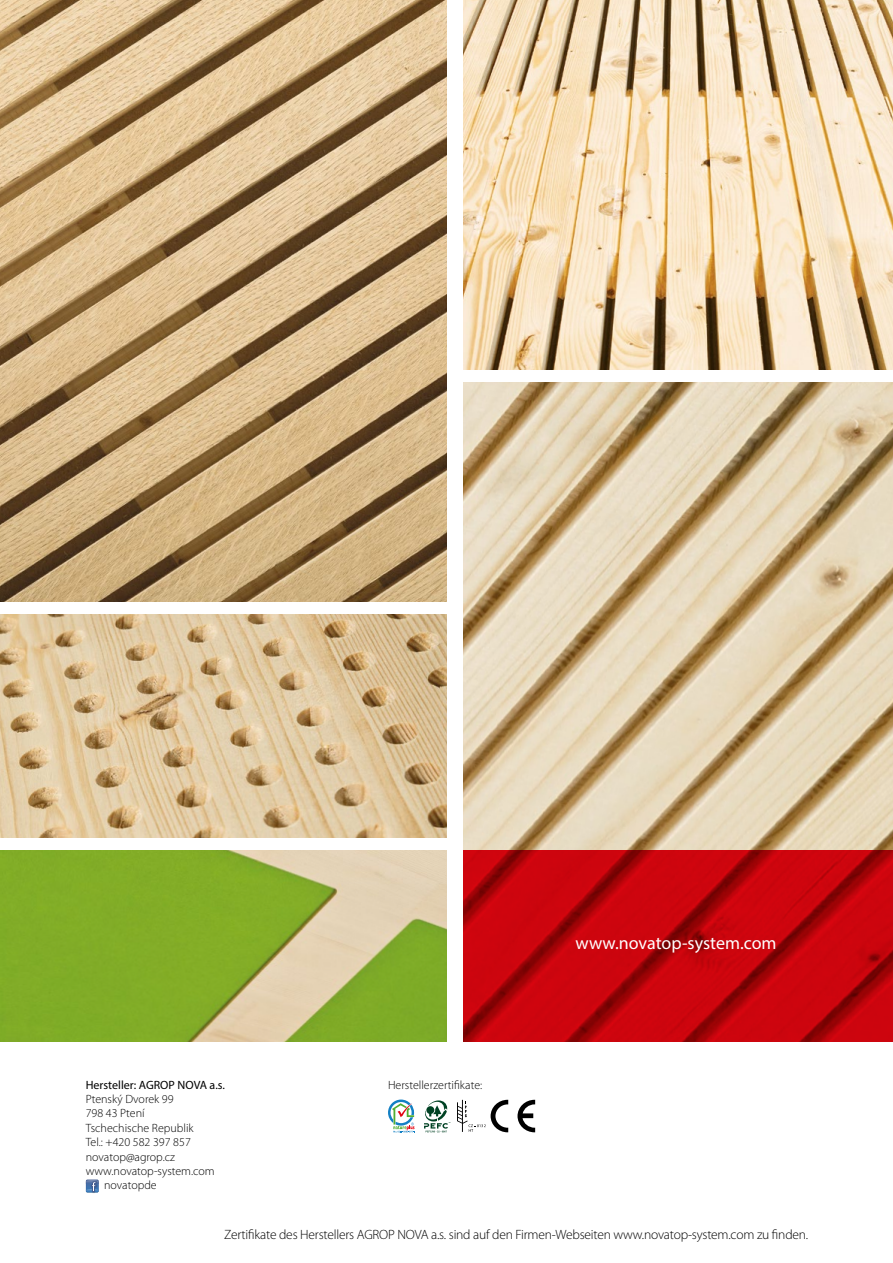
<style>
.page{position:relative;width:893px;height:1263px;background:#fff}
.page>*{position:absolute;margin:0;border:0;box-sizing:border-box;transform-origin:0 0}
.t1{font:18px "Myriad Pro";color:#fff}
.t2{font:300 13.5px "Myriad Pro";letter-spacing:-.015em;color:#000}
.t3{font:300 12px "Myriad Pro";color:#000}
.t4{font:12px "Myriad Pro";color:#000}
</style>
<div class="page">
<svg style="left:424px;top:1100px;width:26px;height:32px"></svg>
<svg style="left:388px;top:1099px;width:27px;height:34px"></svg>
<svg style="left:86px;top:1179px;width:13px;height:14px"></svg>
<svg style="left:457px;top:1100px;width:78px;height:32px"></svg>
<img style="left:463px;top:383px;width:430px;height:467px">
<img style="left:0;top:850px;width:446px;height:192px">
<img style="left:0;top:614px;width:446px;height:223px">
<img style="left:0;top:0;width:446px;height:602px">
<img style="left:463px;top:0;width:430px;height:370px">
<svg style="left:463px;top:850px;width:430px;height:192px;background:#c0040b"></svg>
<p class="t4" style="left:86px;top:1077px;width:141px">Hersteller: AGROP NOVA a.s.</p>
<p class="t3" style="left:388px;top:1078px;width:96px">Herstellerzertifikate:</p>
<p class="t3" style="left:86px;top:1092px;width:89px">Ptenský Dvorek 99</p>
<p class="t3" style="left:86px;top:1107px;width:60px">798 43 Ptení</p>
<p class="t3" style="left:86px;top:1121px;width:109px">Tschechische Republik</p>
<p class="t3" style="left:86px;top:1135px;width:107px">Tel.: +420 582 397 857</p>
<p class="t3" style="left:86px;top:1150px;width:91px">novatop@agrop.cz</p>
<p class="t3" style="left:86px;top:1164px;width:131px">www.novatop-system.com</p>
<p class="t3" style="left:104px;top:1179px;width:54px">novatopde</p>
<h1 class="t1" style="left:576px;top:932px;width:202px">www.novatop-system.com</h1>
<p class="t2" style="left:224px;top:1226px;width:586px">Zertifikate des Herstellers AGROP NOVA a.s. sind auf den Firmen-Webseiten www.novatop-system.com zu finden.</p>
</div>
